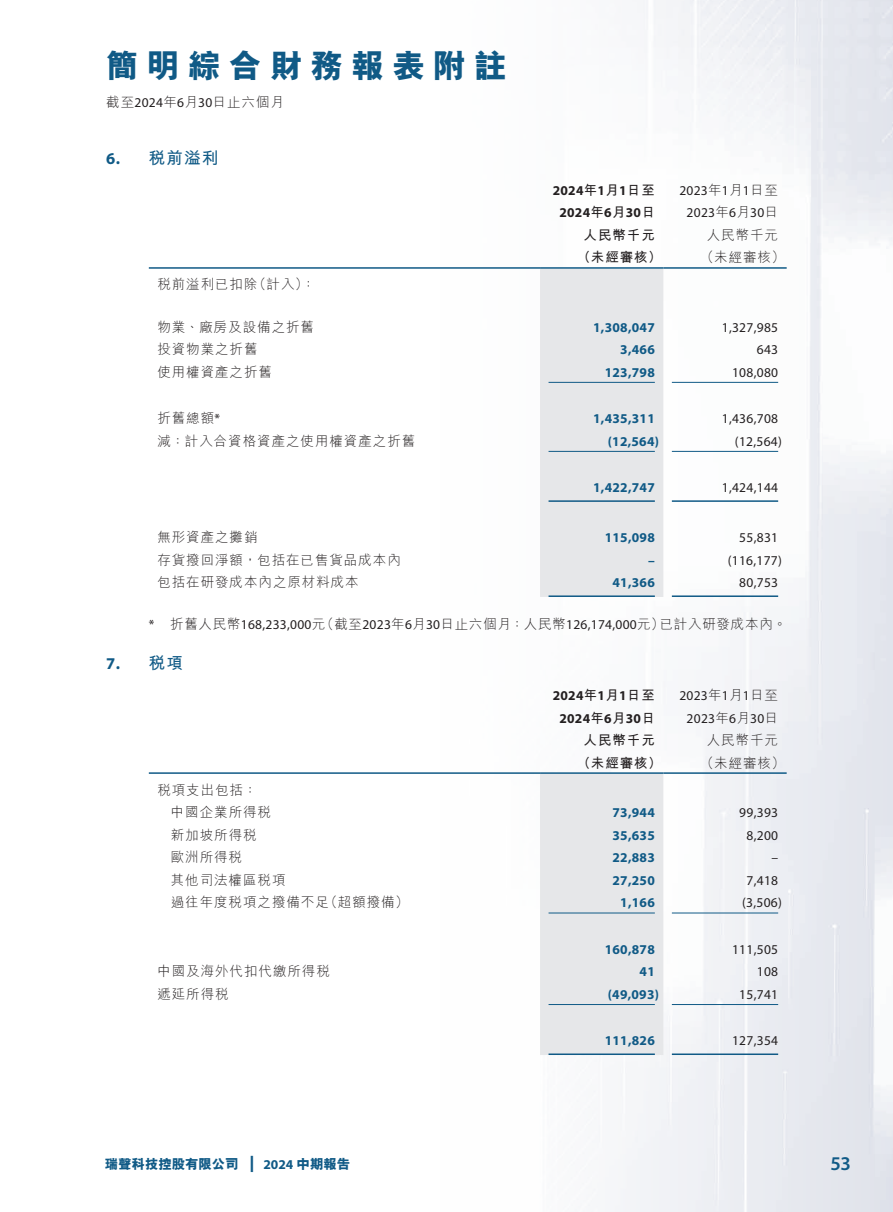
<style>
.page{position:relative;width:893px;height:1212px;background:#fff}
.page>*{position:absolute;margin:0;border:0;box-sizing:border-box;transform-origin:0 0}
.t1{font:800 33px "M Hei HK";letter-spacing:.24em;color:#105a86}
.t2{font:600 19.5px "Myriad Pro";color:#105a86}
.t3{font:700 16.5px "M Hei HK";color:#105a86}
.t4{font:700 16.5px "Myriad Pro";color:#105a86}
.t5{font:300 13.5px/22.5px "M Hei HK";letter-spacing:.07em;color:#231f20}
.t6{font:13.5px/22.5px "Myriad Pro";letter-spacing:.02em;color:#231f20;text-align:center}
.t7{font:700 13.5px "Myriad Pro";letter-spacing:.02em;color:#105a86}
.t8{font:700 13.5px/22.5px "Myriad Pro";letter-spacing:.02em;color:#231f20;text-align:center}
.t9{font:700 13.5px "M Hei HK";letter-spacing:.07em;color:#231f20}
.t10{font:800 13.5px "M Hei HK";letter-spacing:-.01em;color:#105a86}
.s1{font-family:"Myriad Pro";font-weight:400}
.s2{font-family:"Myriad Pro"}
.s3{font-family:"M Hei HK"}
.s4{font-family:"M Hei HK";font-weight:300}
.s5{font-family:"Myriad Pro";font-weight:700;font-size:16.2px}
.s6{font-family:"Myriad Pro";font-weight:700}
</style>
<div class="page">
<img style="left:565px;top:0;width:328px;height:1212px">
<div style="left:540px;top:269px;width:123px;height:328px;background:#e6e7e9"></div>
<hr style="left:149px;top:267px;width:391px;height:2px;background:#105a86">
<hr style="left:540px;top:267px;width:123px;height:2px;background:#105a86">
<hr style="left:663px;top:267px;width:124px;height:2px;background:#105a86">
<hr style="left:549px;top:382px;width:106px;height:1px;background:#105a86">
<hr style="left:672px;top:382px;width:106px;height:1px;background:#105a86">
<hr style="left:549px;top:451px;width:106px;height:1px;background:#105a86">
<hr style="left:672px;top:451px;width:106px;height:1px;background:#105a86">
<hr style="left:549px;top:500px;width:106px;height:2px;background:#105a86">
<hr style="left:672px;top:500px;width:106px;height:2px;background:#105a86">
<hr style="left:549px;top:595px;width:106px;height:2px;background:#105a86">
<hr style="left:672px;top:595px;width:106px;height:2px;background:#105a86">
<div style="left:540px;top:774px;width:123px;height:281px;background:#e6e7e9"></div>
<hr style="left:149px;top:772px;width:391px;height:2px;background:#105a86">
<hr style="left:540px;top:772px;width:123px;height:2px;background:#105a86">
<hr style="left:663px;top:772px;width:124px;height:2px;background:#105a86">
<hr style="left:549px;top:912px;width:106px;height:1px;background:#105a86">
<hr style="left:672px;top:912px;width:106px;height:1px;background:#105a86">
<hr style="left:549px;top:1004px;width:106px;height:1px;background:#105a86">
<hr style="left:672px;top:1004px;width:106px;height:1px;background:#105a86">
<hr style="left:549px;top:1053px;width:106px;height:2px;background:#105a86">
<hr style="left:672px;top:1053px;width:106px;height:2px;background:#105a86">
<h1 class="t1" style="left:106px;top:44px;width:402px">簡明綜合財務報表附註</h1>
<p class="t5" style="left:106px;top:90px;width:179px">截至<span class="s1">2024</span>年<span class="s1">6</span>月<span class="s1">30</span>日止六個月</p>
<p class="t3" style="left:106px;top:146px;width:113px"><span class="s2">6.</span> 稅前溢利</p>
<p class="t8" style="left:553px;top:179px;width:104px">2024<span class="s3">年</span>1<span class="s3">月</span>1<span class="s3">日至<br></span>2024<span class="s3">年</span>6<span class="s3">月</span>30<span class="s3">日</span></p>
<p class="t6" style="left:679px;top:179px;width:100px">2023<span class="s4">年</span>1<span class="s4">月</span>1<span class="s4">日至<br></span>2023<span class="s4">年</span>6<span class="s4">月</span>30<span class="s4">日</span></p>
<p class="t9" style="left:583px;top:225px;width:73px">人民幣千元</p>
<p class="t5" style="left:707px;top:223px;width:73px">人民幣千元</p>
<p class="t9" style="left:577px;top:248px;width:86px">（未經審核）</p>
<p class="t5" style="left:700px;top:246px;width:86px">（未經審核）</p>
<p class="t5" style="left:157px;top:273px;width:160px">稅前溢利已扣除（計入）：</p>
<p class="t5" style="left:157px;top:315px;width:158px">物業、廠房及設備之折舊</p>
<p class="t7" style="left:593px;top:318px;width:63px">1,308,047</p>
<p class="t6" style="left:722px;top:315px;width:58px">1,327,985</p>
<p class="t5" style="left:157px;top:337px;width:102px">投資物業之折舊</p>
<p class="t7" style="left:620px;top:341px;width:36px">3,466</p>
<p class="t6" style="left:757px;top:338px;width:23px">643</p>
<p class="t5" style="left:157px;top:360px;width:116px">使用權資產之折舊</p>
<p class="t7" style="left:605px;top:363px;width:52px">123,798</p>
<p class="t6" style="left:732px;top:360px;width:48px">108,080</p>
<p class="t5" style="left:157px;top:406px;width:64px">折舊總額<span class="s1">*</span></p>
<p class="t7" style="left:593px;top:410px;width:63px">1,435,311</p>
<p class="t6" style="left:722px;top:407px;width:58px">1,436,708</p>
<p class="t5" style="left:157px;top:429px;width:259px">減：計入合資格資產之使用權資產之折舊</p>
<p class="t7" style="left:608px;top:432px;width:53px">(12,564)</p>
<p class="t6" style="left:735px;top:429px;width:49px">(12,564)</p>
<p class="t7" style="left:593px;top:479px;width:63px">1,422,747</p>
<p class="t6" style="left:722px;top:476px;width:58px">1,424,144</p>
<p class="t5" style="left:157px;top:525px;width:102px">無形資產之攤銷</p>
<p class="t7" style="left:605px;top:529px;width:52px">115,098</p>
<p class="t6" style="left:739px;top:526px;width:40px">55,831</p>
<p class="t5" style="left:157px;top:548px;width:245px">存貨撥回淨額，包括在已售貨品成本內</p>
<p class="t7" style="left:648px;top:551px;width:8px">–</p>
<p class="t6" style="left:728px;top:549px;width:56px">(116,177)</p>
<p class="t5" style="left:157px;top:570px;width:203px">包括在研發成本內之原材料成本</p>
<p class="t7" style="left:612px;top:574px;width:44px">41,366</p>
<p class="t6" style="left:739px;top:571px;width:40px">80,753</p>
<p class="t5" style="left:149px;top:612px;width:639px"><span class="s1">*</span> 折舊人民幣<span class="s1">168,233,000</span>元（截至<span class="s1">2023</span>年<span class="s1">6</span>月<span class="s1">30</span>日止六個月：人民幣<span class="s1">126,174,000</span>元）已計入研發成本內。</p>
<p class="t4" style="left:106px;top:652px;width:78px">7. <span class="s3">稅項</span></p>
<p class="t8" style="left:553px;top:684px;width:104px">2024<span class="s3">年</span>1<span class="s3">月</span>1<span class="s3">日至<br></span>2024<span class="s3">年</span>6<span class="s3">月</span>30<span class="s3">日</span></p>
<p class="t6" style="left:679px;top:684px;width:100px">2023<span class="s4">年</span>1<span class="s4">月</span>1<span class="s4">日至<br></span>2023<span class="s4">年</span>6<span class="s4">月</span>30<span class="s4">日</span></p>
<p class="t9" style="left:583px;top:730px;width:73px">人民幣千元</p>
<p class="t5" style="left:707px;top:728px;width:73px">人民幣千元</p>
<p class="t9" style="left:577px;top:753px;width:86px">（未經審核）</p>
<p class="t5" style="left:700px;top:751px;width:86px">（未經審核）</p>
<p class="t5" style="left:171px;top:778px;width:102px;text-indent:-14px">稅項支出包括：中國企業所得稅</p>
<p class="t7" style="left:612px;top:804px;width:44px">73,944</p>
<p class="t6" style="left:739px;top:801px;width:40px">99,393</p>
<p class="t5" style="left:171px;top:823px;width:87px">新加坡所得稅</p>
<p class="t7" style="left:612px;top:826px;width:44px">35,635</p>
<p class="t6" style="left:746px;top:824px;width:33px">8,200</p>
<p class="t5" style="left:171px;top:845px;width:73px">歐洲所得稅</p>
<p class="t7" style="left:612px;top:849px;width:44px">22,883</p>
<p class="t6" style="left:771px;top:846px;width:8px">–</p>
<p class="t5" style="left:171px;top:868px;width:116px">其他司法權區稅項</p>
<p class="t7" style="left:612px;top:871px;width:44px">27,250</p>
<p class="t6" style="left:746px;top:869px;width:33px">7,418</p>
<p class="t5" style="left:171px;top:890px;width:239px">過往年度稅項之撥備不足（超額撥備）</p>
<p class="t7" style="left:620px;top:894px;width:36px">1,166</p>
<p class="t6" style="left:742px;top:891px;width:41px">(3,506)</p>
<p class="t7" style="left:605px;top:940px;width:52px">160,878</p>
<p class="t6" style="left:732px;top:938px;width:48px">111,505</p>
<p class="t5" style="left:157px;top:959px;width:174px">中國及海外代扣代繳所得稅</p>
<p class="t7" style="left:640px;top:963px;width:17px">41</p>
<p class="t6" style="left:757px;top:960px;width:23px">108</p>
<p class="t5" style="left:157px;top:982px;width:73px">遞延所得稅</p>
<p class="t7" style="left:608px;top:985px;width:53px">(49,093)</p>
<p class="t6" style="left:739px;top:983px;width:40px">15,741</p>
<p class="t7" style="left:605px;top:1032px;width:52px">111,826</p>
<p class="t6" style="left:732px;top:1029px;width:48px">127,354</p>
<p class="t10" style="left:105px;top:1155px;width:247px">瑞聲科技控股有限公司 <span class="s5">|</span> <span class="s6">2024</span> 中期報告</p>
<h2 class="t2" style="left:830px;top:1151px;width:22px">53</h2>
</div>
